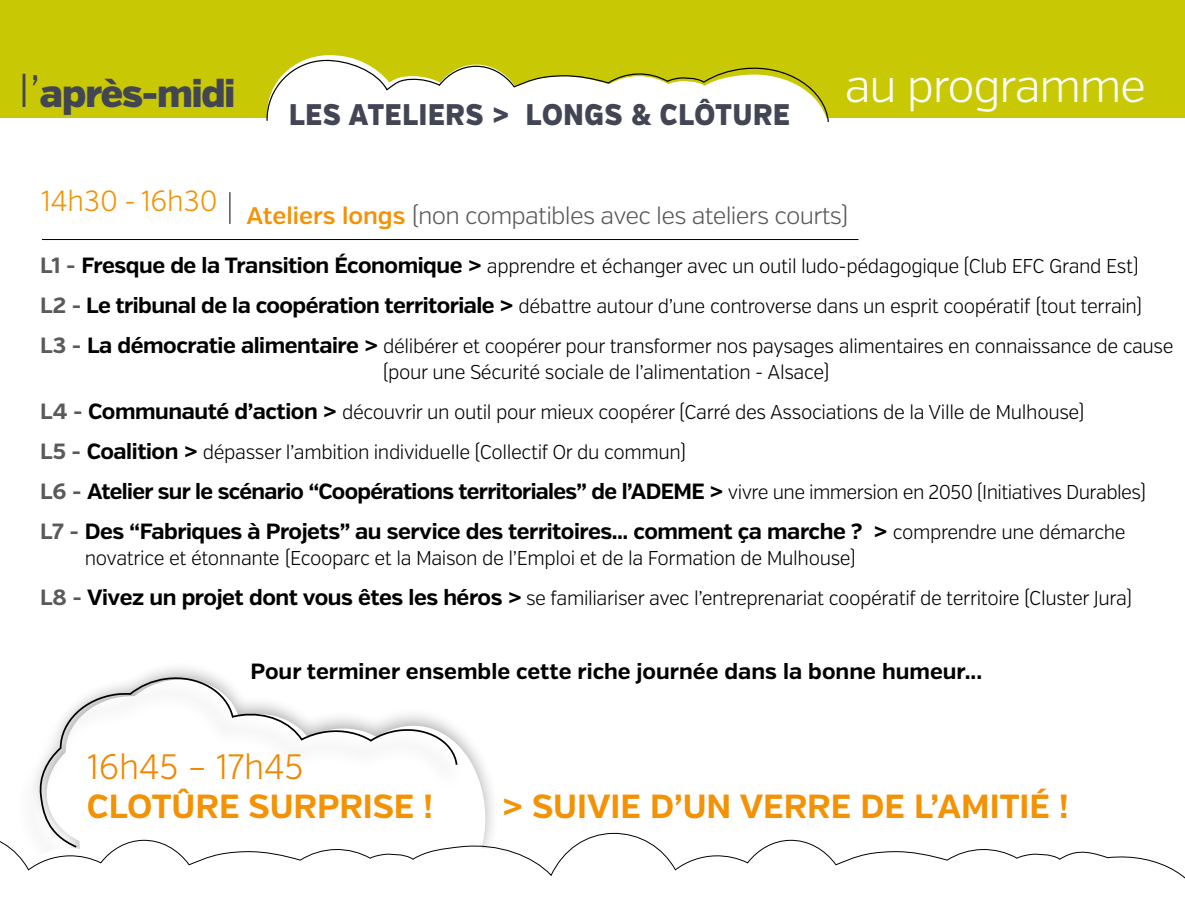
<style>
.page{position:relative;width:1185px;height:913px;background:#fff}
.page>*{position:absolute;margin:0;border:0;box-sizing:border-box;transform-origin:0 0}
.t1{font:300 45.6px "Verb";letter-spacing:-.03em;color:#fff}
.t2{font:900 38.8px "Verb";letter-spacing:-.03em;color:#424554}
.t3{font:300 35.2px "Verb";color:#f18700;scale:.95 1}
.t4{font:700 33.4px "Verb";color:#f39204}
.t5{font:900 29.8px "Verb";letter-spacing:.03em;color:#424554;scale:.9 1}
.t6{font:300 24px "Verb";letter-spacing:-.03em;color:#5a5a59}
.t7{font:700 22px/40px "Verb";letter-spacing:-.02em;color:#000}
.t8{font:700 22px "Verb";color:#000}
.t9{font:300 20px/40px "Verb";letter-spacing:-.02em;color:#000;scale:.95 1}
.s1{font-weight:300;font-size:45.6px}
.s2{font-weight:600;color:#f39204}
.s3{font-weight:700;font-size:22px;color:#5a5a59}
.s4{font-weight:700;font-size:22px}
.s5{color:#5a5a59}
.s6{font-weight:300;font-size:20px}
</style>
<div class="page">
<div style="left:0;top:0;width:1185px;height:117px;background:#c8c904"></div>
<svg style="left:266px;top:60px;width:564px;height:62px"></svg>
<hr style="left:229px;top:192px;width:1px;height:32px;background:#000">
<hr style="left:42px;top:239px;width:816px;height:1px;background:#000">
<svg style="left:464px;top:738px;width:29px;height:85px"></svg>
<svg style="left:39px;top:675px;width:419px;height:148px"></svg>
<svg style="left:0;top:833px;width:1185px;height:46px"></svg>
<h2 class="t2" style="left:18px;top:69px;width:218px"><span class="s1">l’</span>après-midi</h2>
<h1 class="t1" style="left:845px;top:59px;width:303px">au programme</h1>
<h3 class="t5" style="left:289px;top:96px;width:558px">LES ATELIERS &gt; LONGS &amp; CLÔTURE</h3>
<p class="t6" style="left:41px;top:201px;width:809px"><sup>14h30</sup> <sup>-</sup> <sup>16h30</sup> <span class="s2">Ateliers longs</span> (non compatibles avec les ateliers courts)</p>
<p class="t9" style="left:40px;top:246px;width:1194px"><span class="s3">L1 -</span> <span class="s4">Fresque de la Transition Économique &gt;</span> apprendre et échanger avec un outil ludo-pédagogique (Club EFC Grand Est)<br><span class="s3">L2 -</span> <span class="s4">Le tribunal de la coopération territoriale &gt;</span> débattre autour d’une controverse dans un esprit coopératif (tout terrain)<br><span class="s3">L3 -</span> <span class="s4">La démocratie alimentaire &gt;</span> délibérer et coopérer pour transformer nos paysages alimentaires en connaissance de cause</p>
<p class="t9" style="left:40px;top:352px;width:1101px;text-indent:343px">(pour une Sécurité sociale de l’alimentation - Alsace)<br><span class="s3">L4 -</span> <span class="s4">Communauté d’action &gt;</span> découvrir un outil pour mieux coopérer (Carré des Associations de la Ville de Mulhouse)<br><span class="s3">L5 -</span> <span class="s4">Coalition &gt;</span> dépasser l’ambition individuelle (Collectif Or du commun)</p>
<p class="t7" style="left:40px;top:471px;width:1107px"><span class="s5">L6 -</span> Atelier sur le scénario “Coopérations territoriales” de l’ADEME &gt; <span class="s6">vivre une immersion en 2050 (Initiatives Durables)<br></span><span class="s5">L7 -</span> Des “Fabriques à Projets” au service des territoires… comment ça marche ? &gt; <span class="s6">comprendre une démarche</span></p>
<p class="t9" style="left:40px;top:538px;width:1151px;text-indent:44px">novatrice et étonnante (Ecooparc et la Maison de l’Emploi et de la Formation de Mulhouse)<br><span class="s3">L8 -</span> <span class="s4">Vivez un projet dont vous êtes les héros &gt;</span> se familiariser avec l’entreprenariat coopératif de territoire (Cluster Jura)</p>
<p class="t8" style="left:251px;top:658px;width:733px">Pour terminer ensemble cette riche journée dans la bonne humeur...</p>
<h3 class="t3" style="left:87px;top:745px;width:229px">16h45 – 17h45</h3>
<h3 class="t4" style="left:87px;top:786px;width:348px">CLOTÛRE SURPRISE !</h3>
<h3 class="t4" style="left:502px;top:786px;width:568px">&gt; SUIVIE D’UN VERRE DE L’AMITIÉ !</h3>
</div>
